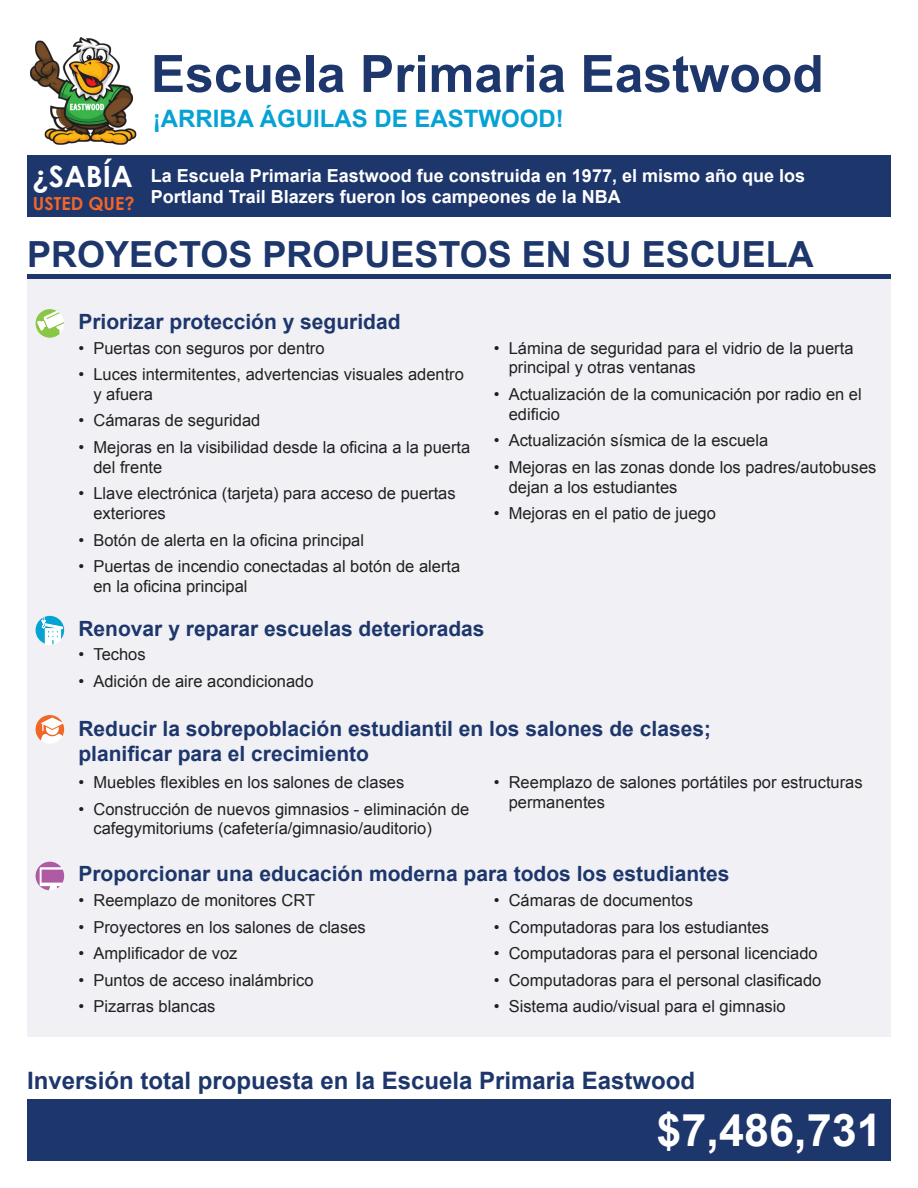
<style>
.page{position:relative;width:918px;height:1188px;background:#fff}
.page>*{position:absolute;margin:0;border:0;box-sizing:border-box;transform-origin:0 0}
.t1{font:700 51.45px "Arial";color:#1d366c}
.t2{font:700 45px "Arial";color:#fff}
.t3{font:700 36px "Arial";color:#1d366c}
.t4{font:700 29.4px "Century Gothic";color:#fff}
.t5{font:700 24px "Arial";color:#1d366c}
.t6{font:700 24px "Arial";color:#06a2d4}
.t7{font:700 21px/25.2px "Arial";color:#1d366c}
.t8{font:700 18px/21.6px "Arial";color:#fff}
.t9{font:700 18px "Century Gothic";color:#f26627}
.Project_Lists{font:16.5px/19.8px "Arial";color:#231f20}
</style>
<div class="page">
<img style="left:30px;top:37px;width:107px;height:108px">
<div style="left:27px;top:275px;width:864px;height:762px;background:#f1f1f5"></div>
<svg style="left:36px;top:309px;width:28px;height:29px"></svg>
<svg style="left:36px;top:616px;width:28px;height:29px"></svg>
<svg style="left:36px;top:715px;width:28px;height:28px"></svg>
<svg style="left:36px;top:862px;width:29px;height:28px"></svg>
<div style="left:27px;top:155px;width:864px;height:61px;background:#1d366c"></div>
<div style="left:27px;top:1100px;width:864px;height:61px;background:#1d366c"></div>
<hr style="left:27px;top:275px;width:864px;height:4px;background:#1d366c">
<p class="t4" style="left:32px;top:158px;width:102px">¿SABÍA</p>
<p class="t9" style="left:33px;top:192px;width:103px">USTED QUE?</p>
<p class="t1" style="left:151px;top:40px;width:674px">Escuela Primaria Eastwood</p>
<p class="t6" style="left:153px;top:102px;width:413px">¡ARRIBA ÁGUILAS DE EASTWOOD!</p>
<p class="t8" style="left:151px;top:165px;width:656px">La Escuela Primaria Eastwood fue construida en 1977, el mismo año que los<br>Portland Trail Blazers fueron los campeones de la NBA</p>
<p class="t3" style="left:27px;top:231px;width:788px">PROYECTOS PROPUESTOS EN SU ESCUELA</p>
<p class="t7" style="left:78px;top:309px;width:324px">Priorizar protección y seguridad</p>
<p class="Project_Lists" style="left:78px;top:338px;width:248px">• Puertas con seguros por dentro</p>
<p class="Project_Lists" style="left:93px;top:365px;width:372px;text-indent:-15px">• Luces intermitentes, advertencias visuales adentro y afuera</p>
<p class="Project_Lists" style="left:78px;top:411px;width:183px">• Cámaras de seguridad</p>
<p class="Project_Lists" style="left:93px;top:437px;width:378px;text-indent:-15px">• Mejoras en la visibilidad desde la oficina a la puerta del frente</p>
<p class="Project_Lists" style="left:93px;top:484px;width:364px;text-indent:-15px">• Llave electrónica (tarjeta) para acceso de puertas exteriores</p>
<p class="Project_Lists" style="left:78px;top:530px;width:287px">• Botón de alerta en la oficina principal</p>
<p class="Project_Lists" style="left:93px;top:557px;width:368px;text-indent:-15px">• Puertas de incendio conectadas al botón de alerta en la oficina principal</p>
<p class="t7" style="left:78px;top:616px;width:408px">Renovar y reparar escuelas deterioradas</p>
<p class="Project_Lists" style="left:78px;top:645px;width:69px">• Techos</p>
<p class="Project_Lists" style="left:78px;top:671px;width:237px">• Adición de aire acondicionado</p>
<p class="Project_Lists" style="left:509px;top:338px;width:346px;text-indent:-15px">• Lámina de seguridad para el vidrio de la puerta principal y otras ventanas</p>
<p class="Project_Lists" style="left:509px;top:384px;width:355px;text-indent:-15px">• Actualización de la comunicación por radio en el edificio</p>
<p class="Project_Lists" style="left:494px;top:431px;width:276px">• Actualización sísmica de la escuela</p>
<p class="Project_Lists" style="left:509px;top:457px;width:369px;text-indent:-15px">• Mejoras en las zonas donde los padres/autobuses dejan a los estudiantes</p>
<p class="Project_Lists" style="left:494px;top:504px;width:224px">• Mejoras en el patio de juego</p>
<p class="t7" style="left:78px;top:717px;width:634px">Reducir la sobrepoblación estudiantil en los salones de clases; planificar para el crecimiento</p>
<p class="Project_Lists" style="left:78px;top:773px;width:327px">• Muebles flexibles en los salones de clases</p>
<p class="Project_Lists" style="left:93px;top:799px;width:377px;text-indent:-15px">• Construcción de nuevos gimnasios - eliminación de cafegymitoriums (cafetería/gimnasio/auditorio)</p>
<p class="Project_Lists" style="left:509px;top:773px;width:355px;text-indent:-15px">• Reemplazo de salones portátiles por estructuras permanentes</p>
<p class="t7" style="left:78px;top:862px;width:653px">Proporcionar una educación moderna para todos los estudiantes</p>
<p class="Project_Lists" style="left:78px;top:891px;width:238px">• Reemplazo de monitores CRT</p>
<p class="Project_Lists" style="left:78px;top:917px;width:289px">• Proyectores en los salones de clases</p>
<p class="Project_Lists" style="left:78px;top:944px;width:160px">• Amplificador de voz</p>
<p class="Project_Lists" style="left:78px;top:970px;width:237px">• Puntos de acceso inalámbrico</p>
<p class="Project_Lists" style="left:78px;top:997px;width:138px">• Pizarras blancas</p>
<p class="Project_Lists" style="left:494px;top:891px;width:201px">• Cámaras de documentos</p>
<p class="Project_Lists" style="left:494px;top:917px;width:277px">• Computadoras para los estudiantes</p>
<p class="Project_Lists" style="left:494px;top:944px;width:326px">• Computadoras para el personal licenciado</p>
<p class="Project_Lists" style="left:494px;top:970px;width:329px">• Computadoras para el personal clasificado</p>
<p class="Project_Lists" style="left:494px;top:997px;width:293px">• Sistema audio/visual para el gimnasio</p>
<p class="t5" style="left:27px;top:1065px;width:670px">Inversión total propuesta en la Escuela Primaria Eastwood</p>
<p class="t2" style="left:657px;top:1100px;width:227px">$7,486,731</p>
</div>
